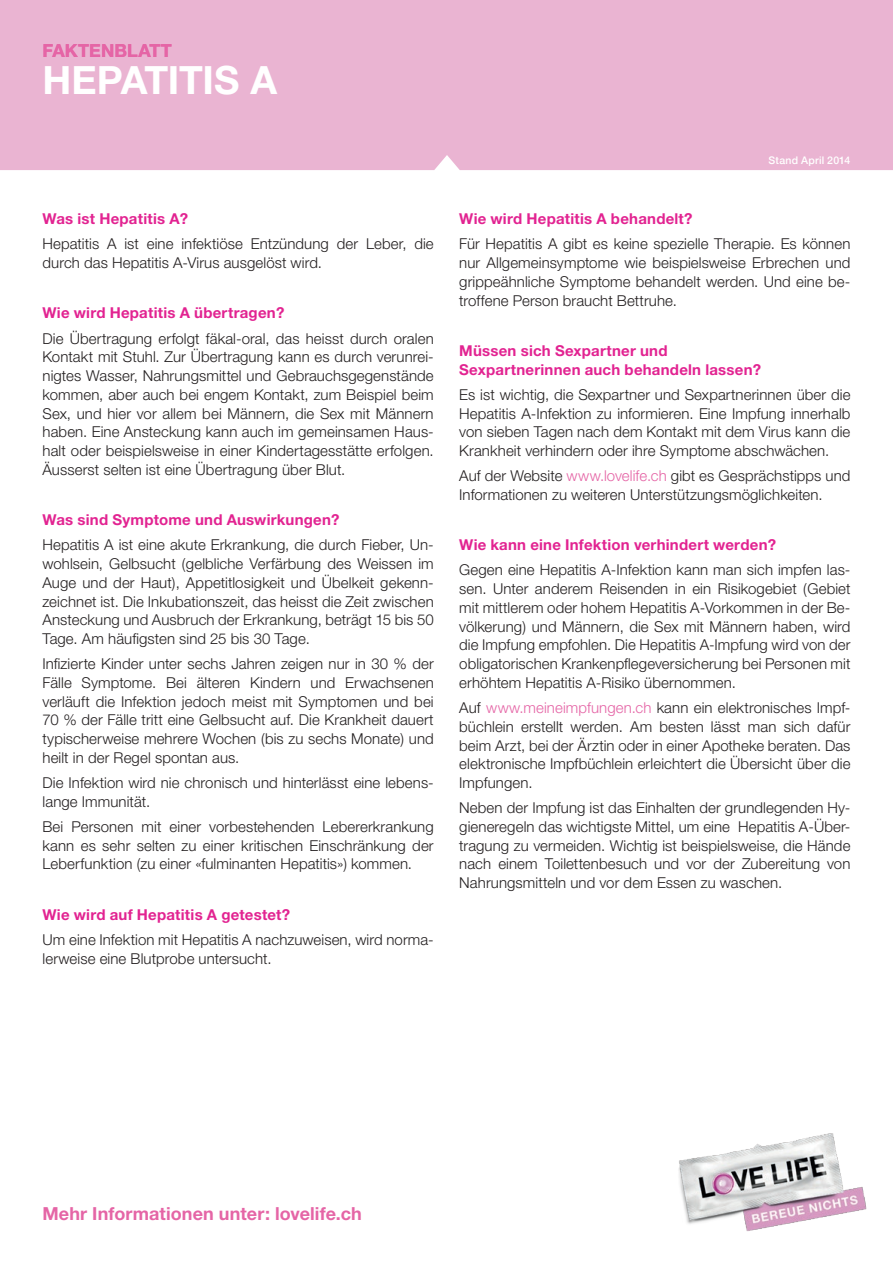
<style>
.page{position:relative;width:893px;height:1263px;background:#fff}
.page>*{position:absolute;margin:0;border:0;box-sizing:border-box;transform-origin:0 0}
.t1{font:700 39px "Helvetica Neue";letter-spacing:-.01em;color:#fff}
.t2{font:700 18px "Helvetica Neue";letter-spacing:.005em;color:#e565a6}
.t3{font:300 15px/18.8px "Helvetica Neue";letter-spacing:.005em;color:#231f20;text-align:justify}
.t4{font:700 15px/18.8px "Helvetica Neue";letter-spacing:.015em;color:#e22391}
.t5{font:500 10.5px "Helvetica Neue";letter-spacing:.025em;color:#fff}
.s1{color:#e565a6}
</style>
<div class="page">
<div style="left:0;top:0;width:893px;height:170px;background:#eab4d2"></div>
<img style="left:678px;top:1133px;width:189px;height:98px">
<p class="t2" style="left:43px;top:39px;width:131px">FAKTENBLATT</p>
<h1 class="t1" style="left:43px;top:56px;width:236px">HEPATITIS A</h1>
<p class="t4" style="left:43px;top:209px;width:147px">Was ist Hepatitis A?</p>
<p class="t3" style="left:43px;top:234px;width:393px">Hepatitis A ist eine infektiöse Entzündung der Leber, die durch das Hepatitis A-Virus ausgelöst wird.</p>
<p class="t4" style="left:43px;top:303px;width:243px">Wie wird Hepatitis A übertragen?</p>
<p class="t3" style="left:43px;top:329px;width:393px">Die Übertragung erfolgt fäkal-oral, das heisst durch oralen Kontakt mit Stuhl. Zur Übertragung kann es durch verunrei&shy;nigtes Wasser, Nahrungsmittel und Gebrauchsgegenstände kommen, aber auch bei engem Kontakt, zum Beispiel beim Sex, und hier vor allem bei Männern, die Sex mit Männern haben. Eine Ansteckung kann auch im gemeinsamen Haus&shy;halt oder beispielsweise in einer Kindertagesstätte erfolgen.<br>Äusserst selten ist eine Übertragung über Blut.</p>
<p class="t4" style="left:43px;top:510px;width:299px">Was sind Symptome und Auswirkungen?</p>
<p class="t3" style="left:43px;top:535px;width:393px">Hepatitis A ist eine akute Erkrankung, die durch Fieber, Un&shy;wohlsein, Gelbsucht (gelbliche Verfärbung des Weissen im Auge und der Haut), Appetitlosigkeit und Übelkeit gekenn&shy;zeichnet ist. Die Inkubationszeit, das heisst die Zeit zwischen Ansteckung und Ausbruch der Erkrankung, beträgt 15 bis 50<br>Tage. Am häufigsten sind 25 bis 30 Tage.</p>
<p class="t3" style="left:43px;top:654px;width:393px">Infizierte Kinder unter sechs Jahren zeigen nur in 30 % der Fälle Symptome. Bei älteren Kindern und Erwachsenen verläuft die Infektion jedoch meist mit Symptomen und bei 70 % der Fälle tritt eine Gelbsucht auf. Die Krankheit dauert typischerweise mehrere Wochen (bis zu sechs Monate) und heilt in der Regel spontan aus.</p>
<p class="t3" style="left:43px;top:773px;width:393px">Die Infektion wird nie chronisch und hinterlässt eine lebens&shy;lange Immunität.</p>
<p class="t3" style="left:43px;top:817px;width:393px">Bei Personen mit einer vorbestehenden Lebererkrankung kann es sehr selten zu einer kritischen Einschränkung der Leberfunktion (zu einer «fulminanten Hepatitis») kommen.</p>
<p class="t4" style="left:43px;top:905px;width:249px">Wie wird auf Hepatitis A getestet?</p>
<p class="t3" style="left:43px;top:930px;width:393px">Um eine Infektion mit Hepatitis A nachzuweisen, wird norma&shy;lerweise eine Blutprobe untersucht.</p>
<p class="t5" style="left:768px;top:152px;width:83px">Stand April 2014</p>
<p class="t4" style="left:459px;top:209px;width:235px">Wie wird Hepatitis A behandelt?</p>
<p class="t3" style="left:459px;top:234px;width:393px">Für Hepatitis A gibt es keine spezielle Therapie. Es können nur Allgemeinsymptome wie beispielsweise Erbrechen und grippeähnliche Symptome behandelt werden. Und eine be&shy;troffene Person braucht Bettruhe.</p>
<p class="t4" style="left:459px;top:341px;width:303px">Müssen sich Sexpartner und<br>Sexpartnerinnen auch behandeln lassen?</p>
<p class="t3" style="left:459px;top:385px;width:393px">Es ist wichtig, die Sexpartner und Sexpartnerinnen über die Hepatitis A-Infektion zu informieren. Eine Impfung innerhalb von sieben Tagen nach dem Kontakt mit dem Virus kann die Krankheit verhindern oder ihre Symptome abschwächen.</p>
<p class="t3" style="left:459px;top:466px;width:393px">Auf der Website <span class="s1">www.lovelife.ch</span> gibt es Gesprächstipps und<br>Informationen zu weiteren Unterstützungsmöglichkeiten.</p>
<p class="t4" style="left:459px;top:535px;width:318px">Wie kann eine Infektion verhindert werden?</p>
<p class="t3" style="left:459px;top:560px;width:393px">Gegen eine Hepatitis A-Infektion kann man sich impfen las&shy;sen. Unter anderem Reisenden in ein Risikogebiet (Gebiet mit mittlerem oder hohem Hepatitis A-Vorkommen in der Be&shy;völkerung) und Männern, die Sex mit Männern haben, wird die Impfung empfohlen. Die Hepatitis A-Impfung wird von der obligatorischen Krankenpflegeversicherung bei Personen mit erhöhtem Hepatitis A-Risiko übernommen.</p>
<p class="t3" style="left:459px;top:698px;width:393px">Auf <span class="s1">www.meineimpfungen.ch</span> kann ein elektronisches Impf&shy;büchlein erstellt werden. Am besten lässt man sich dafür beim Arzt, bei der Ärztin oder in einer Apotheke beraten. Das elektronische Impfbüchlein erleichtert die Übersicht über die Impfungen.</p>
<p class="t3" style="left:459px;top:798px;width:393px">Neben der Impfung ist das Einhalten der grundlegenden Hy&shy;gieneregeln das wichtigste Mittel, um eine Hepatitis A-Über&shy;tragung zu vermeiden. Wichtig ist beispielsweise, die Hände nach einem Toilettenbesuch und vor der Zubereitung von Nahrungsmitteln und vor dem Essen zu waschen.</p>
<p class="t2" style="left:43px;top:1203px;width:321px">Mehr Informationen unter: lovelife.ch</p>
</div>
